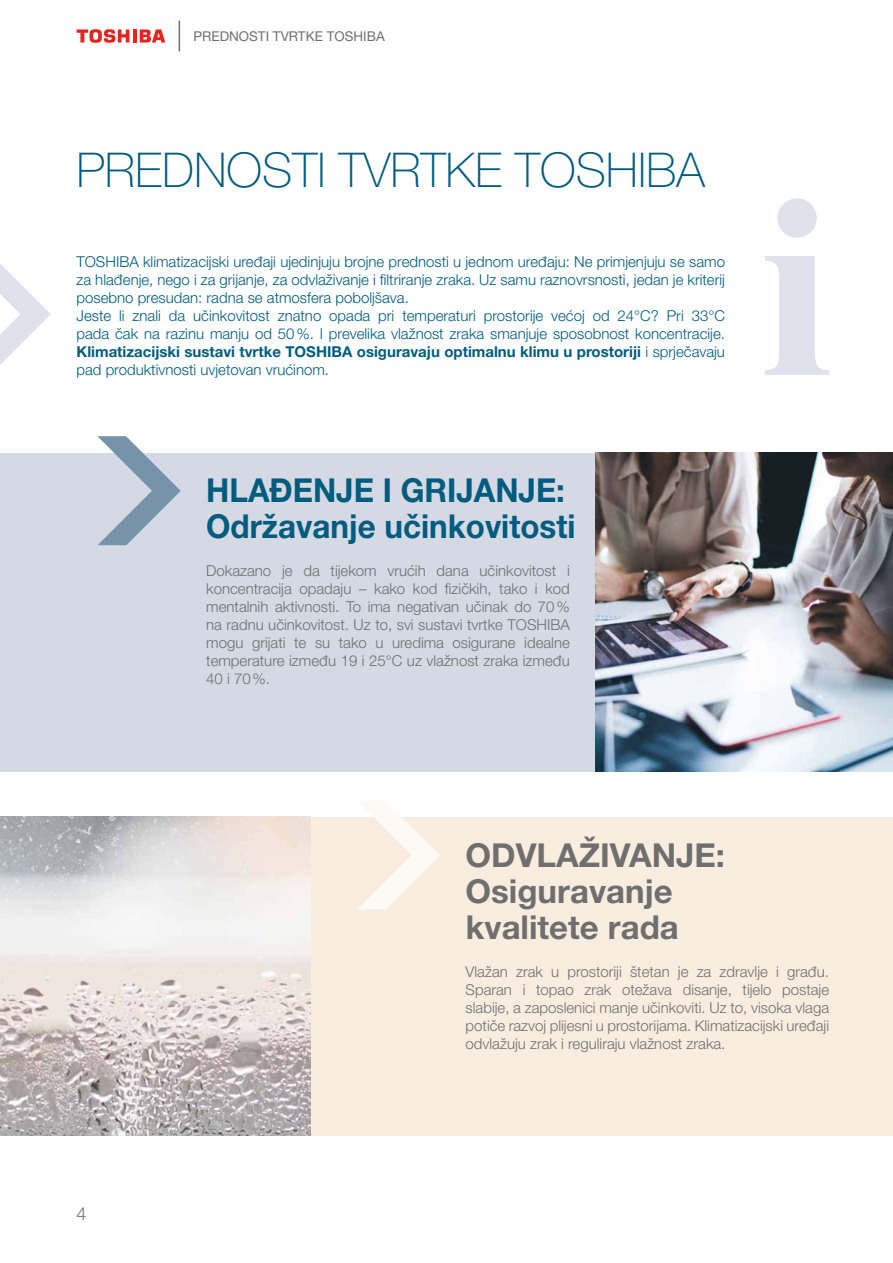
<style>
.page{position:relative;width:893px;height:1263px;background:#fff}
.page>*{position:absolute;margin:0;border:0;box-sizing:border-box;transform-origin:0 0}
.t1{font:100 48px "Helvetica Neue LT Pro";color:#005c7e}
.t2{font:700 33px/36px "Helvetica Neue LT Pro";color:#005c7e;scale:.95 1}
.t3{font:700 33px/36px "Helvetica Neue LT Pro";color:#706f6f}
.t4{font:300 18px "Helvetica Neue LT Pro";color:#706f6f}
.t5{font:300 15px/18px "Helvetica Neue LT Pro";color:#706f6f;text-align:justify}
.t6{font:300 15px/18px "Helvetica Neue LT Pro";color:#005c7e}
.t7{font:13.5px "Helvetica Neue LT Pro";color:#706f6f}
.s1{font-weight:700}
</style>
<div class="page">
<hr style="left:133px;top:29px;width:3px;height:14px;background:#e5231f">
<svg style="left:140px;top:29px;width:25px;height:14px"></svg>
<svg style="left:77px;top:29px;width:52px;height:14px"></svg>
<hr style="left:179px;top:21px;width:1px;height:30px;background:#706f6f">
<div style="left:0;top:453px;width:893px;height:319px;background:#d4d9e3"></div>
<div style="left:0;top:817px;width:893px;height:319px;background:#f9eddf"></div>
<img style="left:595px;top:453px;width:298px;height:319px">
<svg style="left:97px;top:436px;width:84px;height:109px"></svg>
<svg style="left:0;top:263px;width:51px;height:102px"></svg>
<img style="left:0;top:817px;width:310px;height:319px">
<svg style="left:358px;top:817px;width:82px;height:92px"></svg>
<svg style="left:765px;top:256px;width:64px;height:119px"></svg>
<svg style="left:777px;top:198px;width:40px;height:40px"></svg>
<p class="t7" style="left:193px;top:28px;width:193px">PREDNOSTI TVRTKE TOSHIBA</p>
<h1 class="t1" style="left:77px;top:143px;width:630px">PREDNOSTI TVRTKE TOSHIBA</h1>
<p class="t6" style="left:77px;top:252px;width:650px">TOSHIBA klimatizacijski uređaji ujedinjuju brojne prednosti u jednom uređaju: Ne primjenjuju se samo za hlađenje, nego i za grijanje, za odvlaživanje i filtriranje zraka. Uz samu raznovrsnosti, jedan je kriterij posebno presudan: radna se atmosfera poboljšava.<br>Jeste li znali da učinkovitost znatno opada pri temperaturi prostorije većoj od 24°C? Pri 33°C pada čak na razinu manju od 50%. I prevelika vlažnost zraka smanjuje sposobnost koncentracije.<br><span class="s1">Klimatizacijski sustavi tvrtke TOSHIBA osiguravaju optimalnu klimu u prostoriji</span> i sprječavaju pad produktivnosti uvjetovan vrućinom.</p>
<h2 class="t2" style="left:206px;top:472px;width:390px">HLAĐENJE I GRIJANJE:<br>Održavanje učinkovitosti</h2>
<p class="t5" style="left:206px;top:562px;width:365px">Dokazano je da tijekom vrućih dana učinkovitost i koncentracija opadaju – kako kod fizičkih, tako i kod mentalnih aktivnosti. To ima negativan učinak do 70% na radnu učinkovitost. Uz to, svi sustavi tvrtke TOSHIBA mogu grijati te su tako u uredima osigurane idealne temperature između 19 i 25°C uz vlažnost zraka između 40 i 70%.</p>
<p class="t4" style="left:77px;top:1202px;width:12px">4</p>
<h2 class="t3" style="left:466px;top:836px;width:261px">ODVLAŽIVANJE:<br>Osiguravanje kvalitete rada</h2>
<p class="t5" style="left:466px;top:962px;width:365px">Vlažan zrak u prostoriji štetan je za zdravlje i građu.<br>Sparan i topao zrak otežava disanje, tijelo postaje slabije, a zaposlenici manje učinkoviti. Uz to, visoka vlaga potiče razvoj plijesni u prostorijama. Klimatizacijski uređaji odvlažuju zrak i reguliraju vlažnost zraka.</p>
</div>
